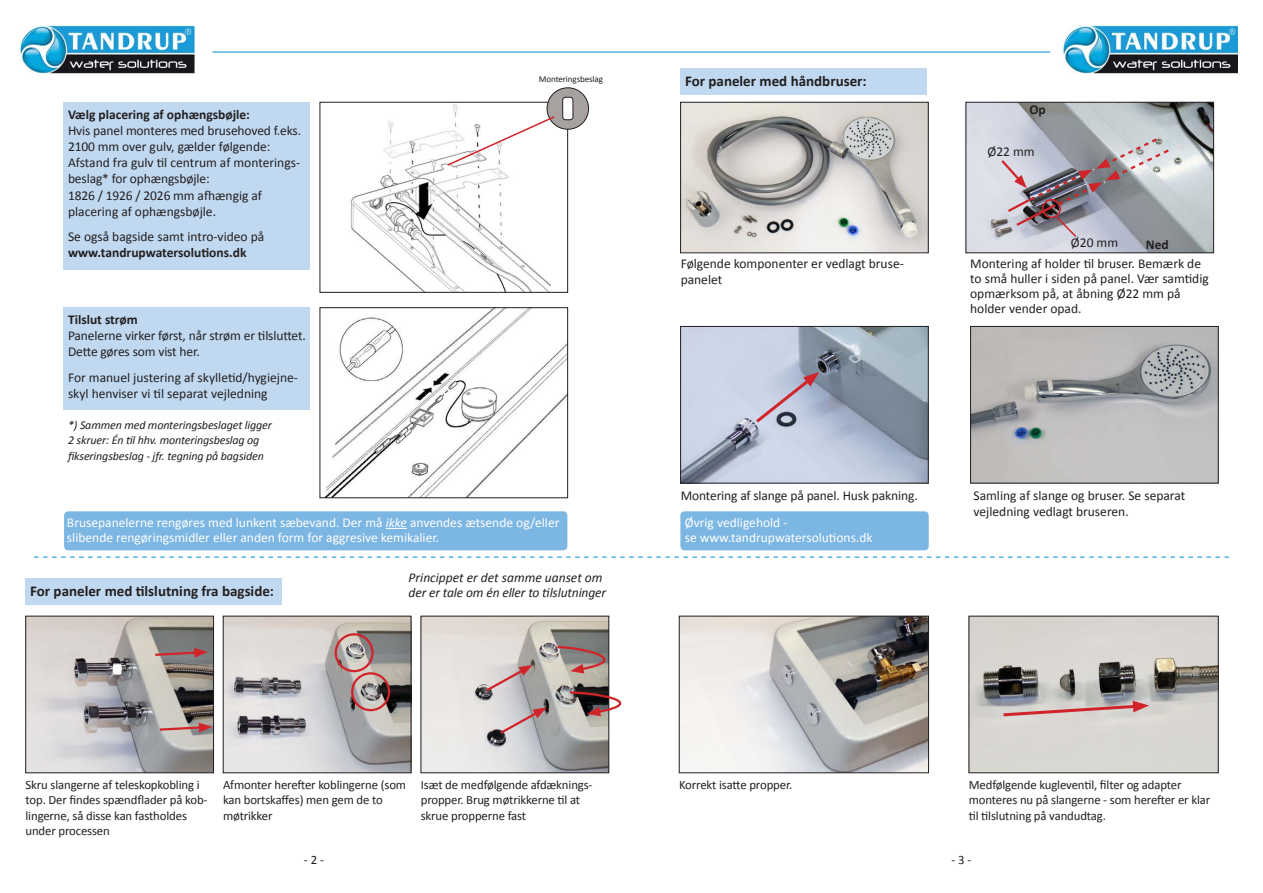
<style>
.page{position:relative;width:1263px;height:893px;background:#fff}
.page>*{position:absolute;margin:0;border:0;box-sizing:border-box;transform-origin:0 0}
.t1{font:700 15px "Calibri";color:#231f20}
.t2{font:13.5px/16.2px "Calibri";color:#231f20}
.t3{font:13.5px/15.3px "Calibri";color:#fff}
.t4{font:700 13.5px "Calibri";color:#231f20}
.t5{font:italic 13.5px "Calibri";letter-spacing:-.01em;color:#231f20}
.t6{font:12.75px/15.3px "Calibri";letter-spacing:-.01em;color:#231f20}
.t7{font:italic 12px "Calibri";letter-spacing:-.01em;color:#231f20}
.t8{font:9px "Calibri";letter-spacing:-.01em;color:#231f20}
.s1{font-style:italic}
</style>
<div class="page">
<img style="left:1062px;top:26px;width:176px;height:48px">
<hr style="left:213px;top:51px;width:837px;height:2px;background:#1b9ad7">
<img style="left:19px;top:26px;width:175px;height:48px">
<div style="left:64px;top:511px;width:503px;height:39px;background:#7cb6e3;border-radius:4px"></div>
<img style="left:325px;top:309px;width:241px;height:187px">
<div style="left:320px;top:307px;width:248px;height:191px;border:1px solid #231f20"></div>
<img style="left:350px;top:104px;width:201px;height:187px">
<div style="left:320px;top:102px;width:248px;height:191px;border:1px solid #231f20"></div>
<div style="left:64px;top:102px;width:246px;height:168px;background:#c0d9f1"></div>
<div style="left:64px;top:307px;width:246px;height:103px;background:#c0d9f1"></div>
<div style="left:680px;top:68px;width:247px;height:26px;background:#c0d9f1"></div>
<img style="left:682px;top:104px;width:244px;height:147px">
<div style="left:680px;top:102px;width:248px;height:151px;border:1px solid #231f20"></div>
<img style="left:968px;top:104px;width:244px;height:147px">
<div style="left:966px;top:102px;width:248px;height:151px;border:1px solid #231f20"></div>
<svg style="left:999px;top:136px;width:172px;height:103px;background:#a8a3ac"></svg>
<img style="left:682px;top:328px;width:244px;height:153px">
<div style="left:680px;top:326px;width:248px;height:157px;border:1px solid #231f20"></div>
<img style="left:972px;top:328px;width:244px;height:153px">
<div style="left:970px;top:326px;width:248px;height:157px;border:1px solid #231f20"></div>
<svg style="left:753px;top:372px;width:66px;height:54px;background:#b9b4c6"></svg>
<svg style="left:34px;top:556px;width:1195px;height:2px"></svg>
<div style="left:26px;top:578px;width:256px;height:26px;background:#c0d9f1"></div>
<img style="left:28px;top:618px;width:184px;height:153px">
<div style="left:26px;top:616px;width:188px;height:157px;border:1px solid #231f20"></div>
<img style="left:225px;top:618px;width:184px;height:153px">
<div style="left:223px;top:616px;width:188px;height:157px;border:1px solid #231f20"></div>
<div style="left:335px;top:633px;width:39px;height:39px;border:2px solid #d1232a;border-radius:50%"></div>
<div style="left:351px;top:672px;width:39px;height:39px;border:2px solid #d1232a;border-radius:50%"></div>
<img style="left:423px;top:618px;width:184px;height:153px">
<div style="left:421px;top:616px;width:188px;height:157px;border:1px solid #231f20"></div>
<svg style="left:484px;top:665px;width:49px;height:28px"></svg>
<svg style="left:498px;top:707px;width:49px;height:29px"></svg>
<svg style="left:555px;top:645px;width:55px;height:29px;background:#9f8783"></svg>
<svg style="left:568px;top:690px;width:54px;height:26px"></svg>
<img style="left:681px;top:618px;width:246px;height:153px">
<div style="left:679px;top:616px;width:250px;height:157px;border:1px solid #231f20"></div>
<img style="left:971px;top:618px;width:245px;height:153px">
<div style="left:969px;top:616px;width:249px;height:157px;border:1px solid #231f20"></div>
<div style="left:547px;top:88px;width:41px;height:41px;background:#a7a2a0;border-radius:50%"></div>
<div style="left:547px;top:87px;width:42px;height:43px;border:1px solid #231f20;border-radius:50%"></div>
<div style="left:563px;top:97px;width:10px;height:23px;background:#fff;border-radius:3px"></div>
<div style="left:562px;top:97px;width:11px;height:23px;border:1px solid #231f20;border-radius:3px"></div>
<svg style="left:446px;top:115px;width:110px;height:52px"></svg>
<svg style="left:153px;top:648px;width:55px;height:10px"></svg>
<svg style="left:157px;top:723px;width:55px;height:9px"></svg>
<svg style="left:1000px;top:701px;width:149px;height:17px;background:#cdabaa"></svg>
<svg style="left:386px;top:528px;width:21px;height:1px"></svg>
<div style="left:680px;top:511px;width:249px;height:39px;background:#7cb6e3;border-radius:4px"></div>
<p class="t4" style="left:68px;top:106px;width:183px">Vælg placering af ophængsbøjle:</p>
<p class="t2" style="left:68px;top:122px;width:235px">Hvis panel monteres med brusehoved f.eks.<br>2100 mm over gulv, gælder følgende:</p>
<p class="t2" style="left:68px;top:155px;width:234px">Afstand fra gulv til centrum af monterings&shy;beslag* for ophængsbøjle:</p>
<p class="t2" style="left:68px;top:187px;width:196px">1826 / 1926 / 2026 mm afhængig af</p>
<p class="t2" style="left:68px;top:203px;width:150px">placering af ophængsbøjle.</p>
<p class="t2" style="left:68px;top:228px;width:198px">Se også bagside samt intro-video på</p>
<p class="t4" style="left:68px;top:244px;width:180px">www.tandrupwatersolutions.dk</p>
<p class="t4" style="left:68px;top:311px;width:71px">Tilslut strøm</p>
<p class="t2" style="left:68px;top:328px;width:239px">Panelerne virker først, når strøm er tilsluttet.</p>
<p class="t2" style="left:68px;top:344px;width:133px">Dette gøres som vist her.</p>
<p class="t2" style="left:68px;top:369px;width:231px">For manuel justering af skylletid/hygiejne&shy;skyl henviser vi til separat vejledning</p>
<p class="t7" style="left:68px;top:417px;width:205px">*) Sammen med monteringsbeslaget ligger</p>
<p class="t7" style="left:68px;top:432px;width:193px">2 skruer: Én til hhv. monteringsbeslag og</p>
<p class="t7" style="left:68px;top:448px;width:197px">fikseringsbeslag - jfr. tegning på bagsiden</p>
<p class="t8" style="left:539px;top:73px;width:66px">Monteringsbeslag</p>
<p class="t1" style="left:685px;top:71px;width:183px">For paneler med håndbruser:</p>
<p class="t2" style="left:681px;top:255px;width:225px">Følgende komponenter er vedlagt bruse&shy;panelet</p>
<p class="t4" style="left:1029px;top:101px;width:18px">Op</p>
<p class="t2" style="left:987px;top:143px;width:49px">Ø22 mm</p>
<p class="t2" style="left:1071px;top:235px;width:49px">Ø20 mm</p>
<p class="t4" style="left:1146px;top:236px;width:24px">Ned</p>
<p class="t2" style="left:970px;top:255px;width:232px">Montering af holder til bruser. Bemærk de</p>
<p class="t2" style="left:970px;top:270px;width:240px">to små huller i siden på panel. Vær samtidig</p>
<p class="t2" style="left:970px;top:286px;width:212px;line-height:15.3px">opmærksom på, at åbning Ø22 mm på holder vender opad.</p>
<p class="t2" style="left:681px;top:487px;width:239px">Montering af slange på panel. Husk pakning.</p>
<p class="t2" style="left:973px;top:487px;width:213px">Samling af slange og bruser. Se separat vejledning vedlagt bruseren.</p>
<p class="t3" style="left:67px;top:515px;width:494px">Brusepanelerne rengøres med lunkent sæbevand. Der må <span class="s1">ikke</span> anvendes ætsende og/eller slibende rengøringsmidler eller anden form for aggresive kemikalier.</p>
<p class="t3" style="left:685px;top:515px;width:104px">Øvrig vedligehold -</p>
<p class="t3" style="left:685px;top:530px;width:189px">se www.tandrupwatersolutions.dk</p>
<p class="t1" style="left:30px;top:581px;width:245px">For paneler med tilslutning fra bagside:</p>
<p class="t5" style="left:409px;top:568px;width:195px">Princippet er det samme uanset om</p>
<p class="t5" style="left:409px;top:584px;width:199px">der er tale om én eller to tilslutninger</p>
<p class="t6" style="left:26px;top:777px;width:183px">Skru slangerne af teleskopkobling i top. Der findes spændflader på kob-</p>
<p class="t6" style="left:26px;top:808px;width:163px">lingerne, så disse kan fastholdes under processen</p>
<p class="t6" style="left:223px;top:777px;width:185px">Afmonter herefter koblingerne (som kan bortskaffes) men gem de to møtrikker</p>
<p class="t6" style="left:421px;top:777px;width:173px">Isæt de medfølgende afdæknings&shy;propper. Brug møtrikkerne til at</p>
<p class="t6" style="left:421px;top:808px;width:107px">skrue propperne fast</p>
<p class="t6" style="left:679px;top:777px;width:115px">Korrekt isatte propper.</p>
<p class="t6" style="left:969px;top:777px;width:243px">Medfølgende kugleventil, filter og adapter monteres nu på slangerne - som herefter er klar til tilslutning på vandudtag.</p>
<p class="t6" style="left:304px;top:852px;width:22px">- 2 -</p>
<p class="t6" style="left:951px;top:852px;width:22px">- 3 -</p>
</div>
